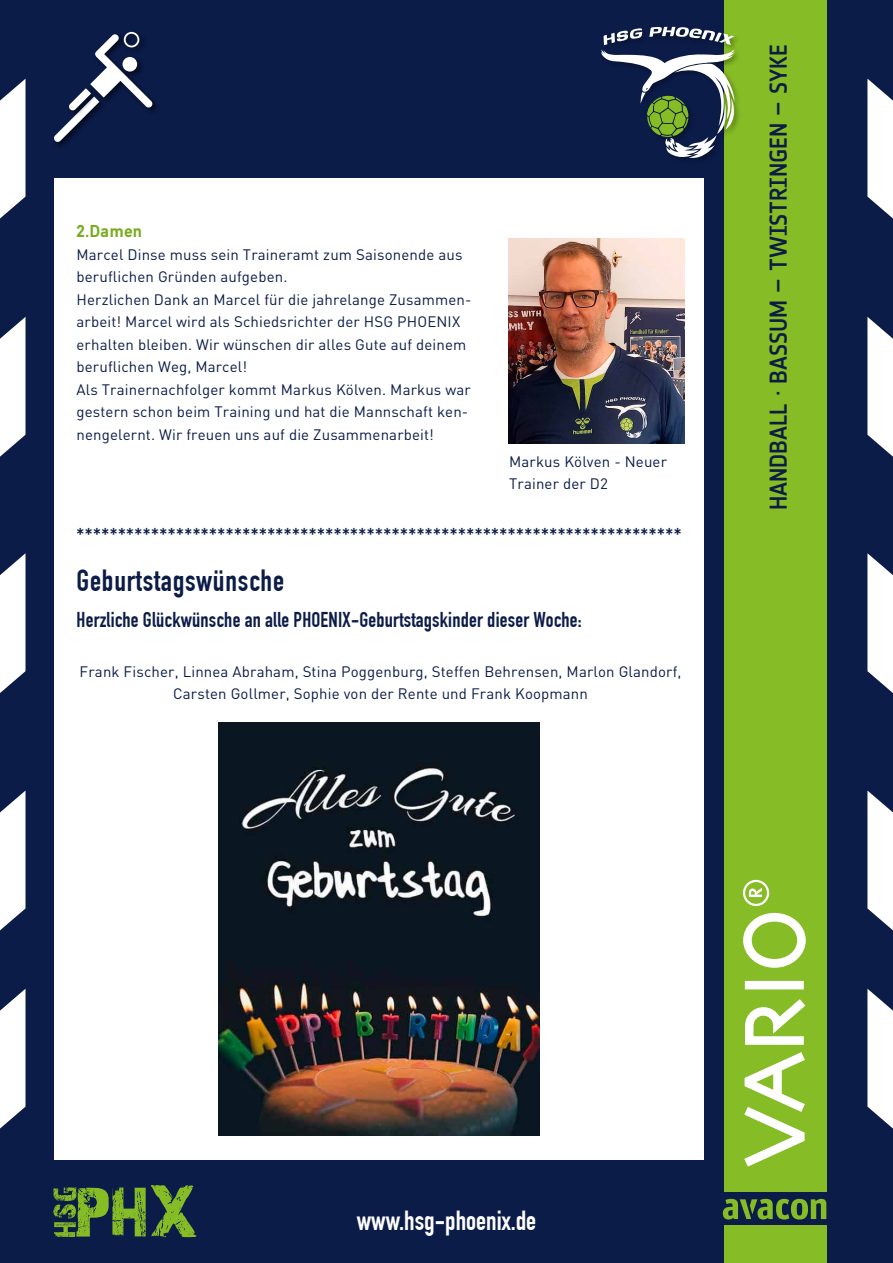
<style>
.page{position:relative;width:893px;height:1263px;background:#0c1c49}
.page>*{position:absolute;margin:0;border:0;box-sizing:border-box;transform-origin:0 0}
.t1{font:700 30px "DIN Condensed";letter-spacing:.025em;color:#0c1c49}
.t2{font:700 27px "DIN Condensed";color:#fff}
.t3{font:500 24px "Notes Soft";color:#0c1c45}
.t4{font:700 21px "DIN Condensed";letter-spacing:.01em;color:#0c1c49}
.t5{font:700 18px "DIN Mittel EF";letter-spacing:.01em;color:#7aab22}
.t6{font:15px/22.5px "DIN";letter-spacing:.01em;color:#0c1c49}
</style>
<div class="page">
<svg style="left:53px;top:1185px;width:143px;height:52px"></svg>
<div style="left:724px;top:0;width:102px;height:1046px;background:#86bc25"></div>
<div style="left:724px;top:1037px;width:102px;height:154px;background:#86bc25"></div>
<div style="left:724px;top:1225px;width:102px;height:38px;background:#86bc25"></div>
<div style="left:54px;top:179px;width:650px;height:981px;background:#fff"></div>
<svg style="left:723px;top:1199px;width:103px;height:20px"></svg>
<svg style="left:745px;top:981px;width:59px;height:8px"></svg>
<svg style="left:744px;top:1052px;width:61px;height:114px"></svg>
<svg style="left:743px;top:913px;width:63px;height:55px"></svg>
<svg style="left:745px;top:999px;width:60px;height:46px"></svg>
<svg style="left:743px;top:880px;width:26px;height:26px"></svg>
<div style="left:53px;top:95px;width:53px;height:54px;background:#000;opacity:.3"></div>
<div style="left:89px;top:33px;width:71px;height:82px;background:#000;opacity:.3"></div>
<svg style="left:54px;top:32px;width:98px;height:110px"></svg>
<div style="left:600px;top:25px;width:142px;height:141px;background:#000;opacity:.3"></div>
<svg style="left:601px;top:27px;width:134px;height:134px"></svg>
<svg style="left:0;top:317px;width:26px;height:140px"></svg>
<svg style="left:867px;top:317px;width:26px;height:140px;background:#d4d7df"></svg>
<svg style="left:0;top:79px;width:26px;height:140px"></svg>
<svg style="left:867px;top:79px;width:26px;height:140px;background:#d4d7df"></svg>
<svg style="left:0;top:553px;width:26px;height:140px;background:#d4d7df"></svg>
<svg style="left:867px;top:553px;width:26px;height:140px;background:#d4d7df"></svg>
<svg style="left:0;top:989px;width:26px;height:140px;background:#d4d7df"></svg>
<svg style="left:867px;top:989px;width:26px;height:140px;background:#d4d7df"></svg>
<svg style="left:0;top:790px;width:26px;height:141px"></svg>
<svg style="left:867px;top:790px;width:26px;height:141px"></svg>
<img style="left:218px;top:723px;width:321px;height:412px">
<img style="left:508px;top:238px;width:177px;height:205px">
<p class="t5" style="left:77px;top:221px;width:67px">2.Damen</p>
<p class="t6" style="left:77px;top:243px;width:396px">Marcel Dinse muss sein Traineramt zum Saisonende aus beruflichen Gründen aufgeben.<br>Herzlichen Dank an Marcel für die jahrelange Zusammen&shy;arbeit! Marcel wird als Schiedsrichter der HSG PHOENIX erhalten bleiben. Wir wünschen dir alles Gute auf deinem beruflichen Weg, Marcel!<br>Als Trainernachfolger kommt Markus Kölven. Markus war gestern schon beim Training und hat die Mannschaft ken&shy;nengelernt. Wir freuen uns auf die Zusammenarbeit!</p>
<p class="t6" style="left:509px;top:450px;width:159px">Markus Kölven - Neuer<br>Trainer der D2</p>
<h3 class="t4" style="left:77px;top:524px;width:607px">*************************************************************************</h3>
<h1 class="t1" style="left:77px;top:563px;width:209px">Geburtstagswünsche</h1>
<h3 class="t4" style="left:77px;top:608px;width:507px">Herzliche Glückwünsche an alle PHOENIX-Geburtstagskinder dieser Woche:</h3>
<p class="t6" style="left:80px;top:660px;width:603px;text-align:center">Frank Fischer, Linnea Abraham, Stina Poggenburg, Steffen Behrensen, Marlon Glandorf,<br>Carsten Gollmer, Sophie von der Rente und Frank Koopmann</p>
<h3 class="t3" style="left:765px;top:510px;width:467px;rotate:-90deg">Handball · Bassum – Twistringen – Syke</h3>
<h2 class="t2" style="left:357px;top:1205px;width:181px">www.hsg-phoenix.de</h2>
</div>
